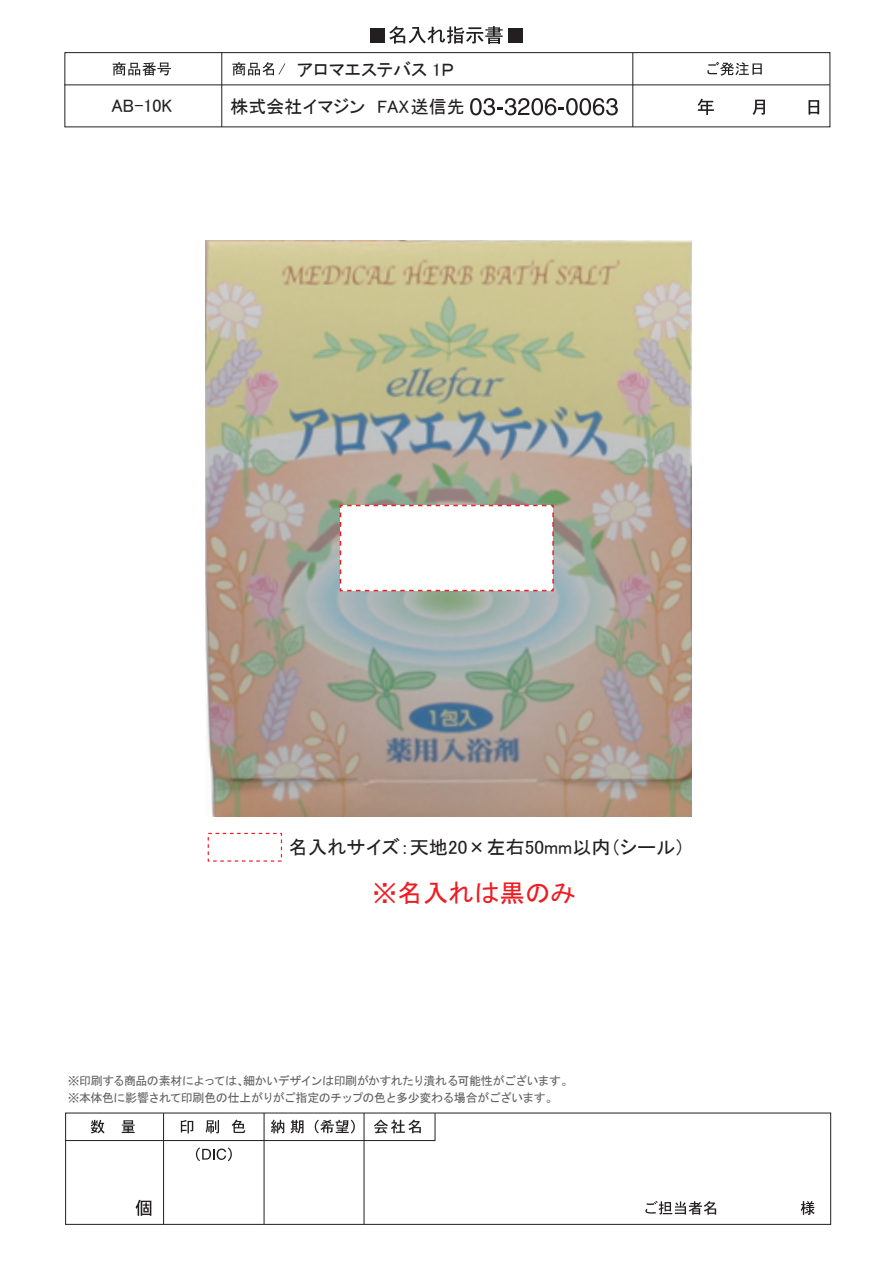
<style>
.page{position:relative;width:893px;height:1263px;background:#fff}
.page>*{position:absolute;margin:0;border:0;box-sizing:border-box;transform-origin:0 0}
.t1{font:25.5px "MS P Gothic";color:#ee1d23}
.t2{font:19.2px "MS P Gothic";color:#231f20}
.t3{font:18px "MS P Gothic";color:#231f20}
.t4{font:12px/17px "MS Gothic";letter-spacing:-.045em;color:#616164}
</style>
<div class="page">
<img style="left:206px;top:241px;width:485px;height:576px">
<div style="left:65px;top:1113px;width:766px;height:112px;border:1px solid #231f20"></div>
<hr style="left:264px;top:1113px;width:1px;height:111px;background:#231f20">
<hr style="left:163px;top:1113px;width:1px;height:111px;background:#231f20">
<hr style="left:364px;top:1113px;width:1px;height:111px;background:#231f20">
<svg style="left:65px;top:1112px;width:371px;height:29px"></svg>
<svg style="left:196px;top:1147px;width:36px;height:14px"></svg>
<svg style="left:136px;top:1200px;width:15px;height:16px"></svg>
<svg style="left:645px;top:1201px;width:71px;height:14px"></svg>
<svg style="left:801px;top:1201px;width:14px;height:14px"></svg>
<div style="left:64px;top:52px;width:766px;height:75px;border:1px solid #231f20"></div>
<svg style="left:698px;top:99px;width:16px;height:16px"></svg>
<svg style="left:753px;top:100px;width:12px;height:15px"></svg>
<svg style="left:808px;top:100px;width:11px;height:15px"></svg>
<hr style="left:221px;top:53px;width:1px;height:74px;background:#231f20">
<div style="left:370px;top:28px;width:15px;height:14px;background:#231f20"></div>
<svg style="left:389px;top:26px;width:114px;height:18px"></svg>
<div style="left:508px;top:28px;width:15px;height:14px;background:#231f20"></div>
<svg style="left:470px;top:98px;width:148px;height:17px"></svg>
<hr style="left:632px;top:53px;width:1px;height:74px;background:#231f20">
<hr style="left:64px;top:84px;width:766px;height:1px;background:#231f20">
<svg style="left:113px;top:62px;width:58px;height:14px"></svg>
<svg style="left:232px;top:62px;width:53px;height:14px"></svg>
<svg style="left:707px;top:62px;width:55px;height:14px"></svg>
<svg style="left:339px;top:504px;width:216px;height:88px"></svg>
<h3 class="t3" style="left:111px;top:96px;width:62px">AB-10K</h3>
<h3 class="t3" style="left:297px;top:60px;width:158px">アロマエステバス 1Ｐ</h3>
<h3 class="t3" style="left:231px;top:98px;width:236px">株式会社イマジン FAX送信先</h3>
<h2 class="t2" style="left:289px;top:837px;width:397px">名入れサイズ：天地20×左右50mm以内（シール）</h2>
<h1 class="t1" style="left:372px;top:880px;width:205px">※名入れは黒のみ</h1>
<p class="t4" style="left:68px;top:1072px;width:507px">※印刷する商品の素材によっては、細かいデザインは印刷がかすれたり潰れる可能性がございます。※本体色に影響されて印刷色の仕上がりがご指定のチップの色と多少変わる場合がございます。</p>
</div>
